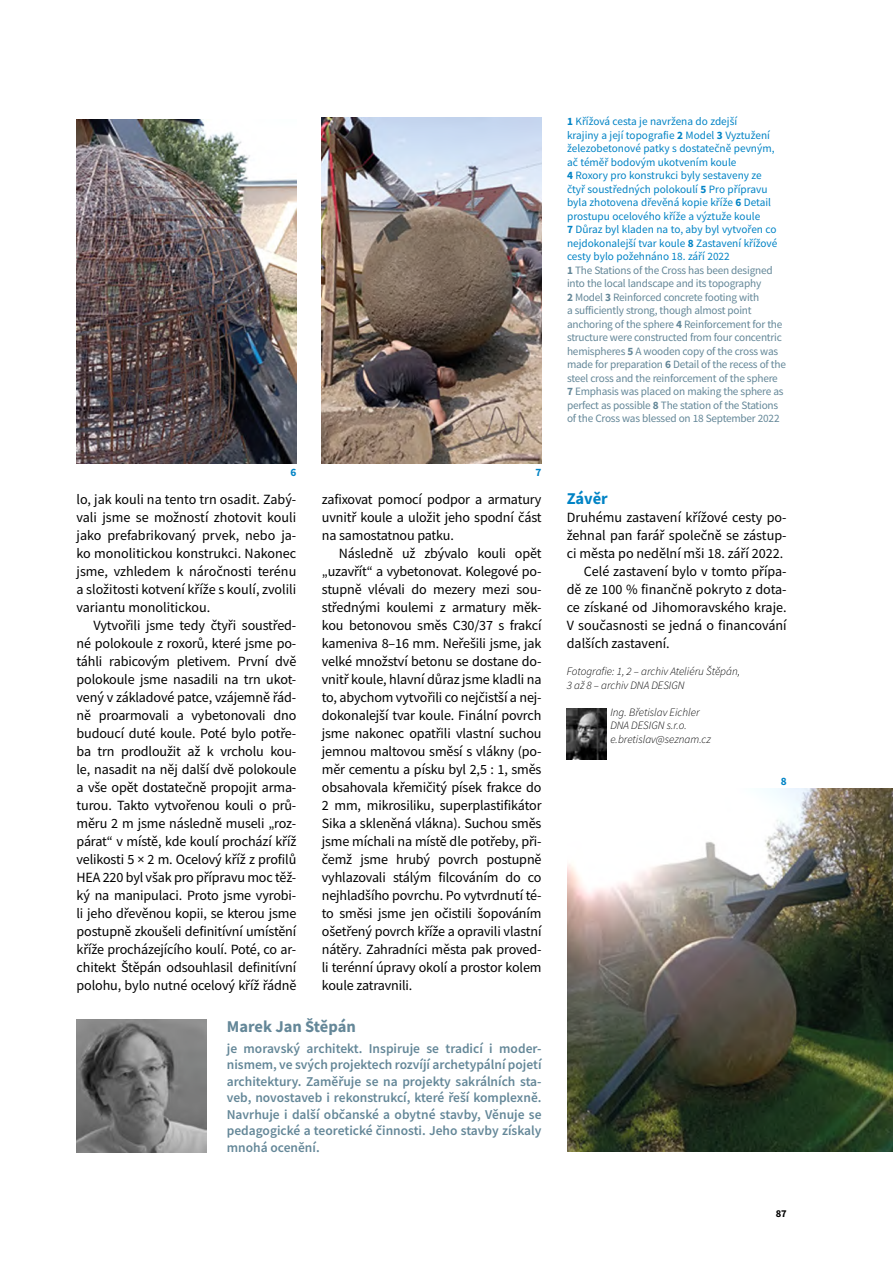
<style>
.page{position:relative;width:893px;height:1263px;background:#fff}
.page>*{position:absolute;margin:0;border:0;box-sizing:border-box;transform-origin:0 0}
.t1{font:700 16.5px "Source Sans Pro";color:#648798}
.t2{font:700 16.5px "Source Sans Pro";letter-spacing:-.005em;color:#0083c5}
.t3{font:14.1px/18px "Source Sans Pro";letter-spacing:-.005em;color:#000;text-align:justify}
.t4{font:600 13.5px/16.5px "Source Sans Pro";color:#648798;text-align:justify}
.t5{font:11.25px/13.5px "Source Sans Pro";letter-spacing:-.02em;color:#648798}
.t6{font:italic 300 11.25px/13.5px "Source Sans Pro";color:#000}
.t7{font:700 11.25px "Source Sans Pro";color:#0083c5}
.t8{font:700 10.5px "Source Sans Pro";color:#000}
.s1{font-weight:700;color:#0083c5}
.s2{color:#0083c5}
.s3{font-weight:700}
</style>
<div class="page">
<img style="left:77px;top:1020px;width:129px;height:132px">
<img style="left:322px;top:117px;width:220px;height:346px">
<img style="left:567px;top:789px;width:326px;height:363px">
<img style="left:77px;top:120px;width:219px;height:343px">
<img style="left:567px;top:708px;width:39px;height:51px">
<p class="t7" style="left:290px;top:465px;width:7px">6</p>
<p class="t7" style="left:536px;top:465px;width:7px">7</p>
<p class="t3" style="left:77px;top:490px;width:221px">lo, jak kouli na tento trn osadit. Zabý&shy;vali jsme se možností zhotovit kouli jako prefabrikovaný prvek, nebo ja&shy;ko monolitickou konstrukci. Nakonec jsme, vzhledem k náročnosti terénu a složitosti kotvení kříže s koulí, zvolili variantu monolitickou.</p>
<p class="t3" style="left:77px;top:616px;width:221px;text-indent:17px">Vytvořili jsme tedy čtyři soustřed&shy;né polokoule z roxorů, které jsme po&shy;táhli rabicovým pletivem. První dvě polokoule jsme nasadili na trn ukot&shy;vený v základové patce, vzájemně řád&shy;ně proarmovali a vybetonovali dno budoucí duté koule. Poté bylo potře&shy;ba trn prodloužit až k vrcholu kou&shy;le, nasadit na něj další dvě polokoule a vše opět dostatečně propojit arma&shy;turou. Takto vytvořenou kouli o prů&shy;měru 2 m jsme následně museli „roz&shy;párat“ v místě, kde koulí prochází kříž velikosti 5 × 2 m. Ocelový kříž z profilů HEA 220 byl však pro přípravu moc těž&shy;ký na manipulaci. Proto jsme vyrobi&shy;li jeho dřevěnou kopii, se kterou jsme postupně zkoušeli definitívní umístění kříže procházejícího koulí. Poté, co ar&shy;chitekt Štěpán odsouhlasil definitívní polohu, bylo nutné ocelový kříž řádně</p>
<p class="t1" style="left:227px;top:1015px;width:131px">Marek Jan Štěpán</p>
<p class="t4" style="left:227px;top:1040px;width:316px">je moravský architekt. Inspiruje se tradicí i moder&shy;nismem, ve svých projektech rozvíjí archetypální pojetí architektury. Zaměřuje se na projekty sakrálních sta&shy;veb, novostaveb i rekonstrukcí, které řeší komplexně.<br>Navrhuje i další občanské a obytné stavby, Věnuje se pedagogické a teoretické činnosti. Jeho stavby získaly mnohá ocenění.</p>
<p class="t3" style="left:322px;top:490px;width:221px">zafixovat pomocí podpor a armatury uvnitř koule a uložit jeho spodní část na samostatnou patku.</p>
<p class="t3" style="left:322px;top:544px;width:221px;text-indent:17px">Následně už zbývalo kouli opět „uzavřít“ a vybetonovat. Kolegové po&shy;stupně vlévali do mezery mezi sou&shy;střednými koulemi z armatury měk&shy;kou betonovou směs C30/37 s frakcí kameniva 8–16 mm. Neřešili jsme, jak velké množství betonu se dostane do&shy;vnitř koule, hlavní důraz jsme kladli na to, abychom vytvořili co nejčistší a nej&shy;dokonalejší tvar koule. Finální povrch jsme nakonec opatřili vlastní suchou jemnou maltovou směsí s vlákny (po&shy;měr cementu a písku byl 2,5 : 1, směs obsahovala křemičitý písek frakce do 2 mm, mikrosiliku, superplastifikátor Sika a skleněná vlákna). Suchou směs jsme míchali na místě dle potřeby, při&shy;čemž jsme hrubý povrch postupně vyhlazovali stálým filcováním do co nejhladšího povrchu. Po vytvrdnutí té&shy;to směsi jsme jen očistili šopováním ošetřený povrch kříže a opravili vlastní nátěry. Zahradníci města pak proved&shy;li terénní úpravy okolí a prostor kolem koule zatravnili.</p>
<p class="t5" style="left:567px;top:115px;width:220px"><span class="s1">1</span> <span class="s2">Křížová cesta je navržena do zdejší<br>krajiny a její topografie</span> <span class="s1">2</span> <span class="s2">Model</span> <span class="s1">3</span> <span class="s2">Vyztužení železobetonové patky s dostatečně pevným, ač téměř bodovým ukotvením koule<br></span><span class="s1">4</span> <span class="s2">Roxory pro konstrukci byly sestaveny ze<br>čtyř soustředných polokoulí</span> <span class="s1">5</span> <span class="s2">Pro přípravu byla zhotovena dřevěná kopie kříže</span> <span class="s1">6</span> <span class="s2">Detail prostupu ocelového kříže a výztuže koule<br></span><span class="s1">7</span> <span class="s2">Důraz byl kladen na to, aby byl vytvořen co nejdokonalejší tvar koule</span> <span class="s1">8</span> <span class="s2">Zastavení křížové cesty bylo požehnáno 18. září 2022<br></span><span class="s3">1</span> The Stations of the Cross has been designed into the local landscape and its topography<br><span class="s3">2</span> Model <span class="s3">3</span> Reinforced concrete footing with<br>a sufficiently strong, though almost point anchoring of the sphere <span class="s3">4</span> Reinforcement for the structure were constructed from four concentric hemispheres <span class="s3">5</span> A wooden copy of the cross was made for preparation <span class="s3">6</span> Detail of the recess of the steel cross and the reinforcement of the sphere <span class="s3">7</span> Emphasis was placed on making the sphere as perfect as possible <span class="s3">8</span> The station of the Stations of the Cross was blessed on 18 September 2022</p>
<p class="t2" style="left:567px;top:487px;width:43px">Závěr</p>
<p class="t3" style="left:567px;top:508px;width:221px">Druhému zastavení křížové cesty po-</p>
<p class="t3" style="left:567px;top:526px;width:221px">žehnal pan farář společně se zástup-</p>
<p class="t3" style="left:567px;top:544px;width:218px">ci města po nedělní mši 18. září 2022.</p>
<p class="t3" style="left:584px;top:562px;width:204px">Celé zastavení bylo v tomto přípa-</p>
<p class="t3" style="left:567px;top:580px;width:221px">dě ze 100 % finančně pokryto z dota-</p>
<p class="t3" style="left:567px;top:598px;width:221px">ce získané od Jihomoravského kraje.</p>
<p class="t3" style="left:567px;top:616px;width:221px">V současnosti se jedná o financování</p>
<p class="t3" style="left:567px;top:634px;width:105px">dalších zastavení.</p>
<p class="t6" style="left:567px;top:664px;width:175px">Fotografie: 1, 2 – archiv Ateliéru Štěpán,<br>3 až 8 – archiv DNA DESIGN</p>
<p class="t6" style="left:610px;top:705px;width:102px">Ing. Břetislav Eichler<br>DNA DESIGN s.r.o. e.bretislav@seznam.cz</p>
<p class="t7" style="left:781px;top:773px;width:7px">8</p>
<p class="t8" style="left:776px;top:1206px;width:13px">87</p>
</div>
